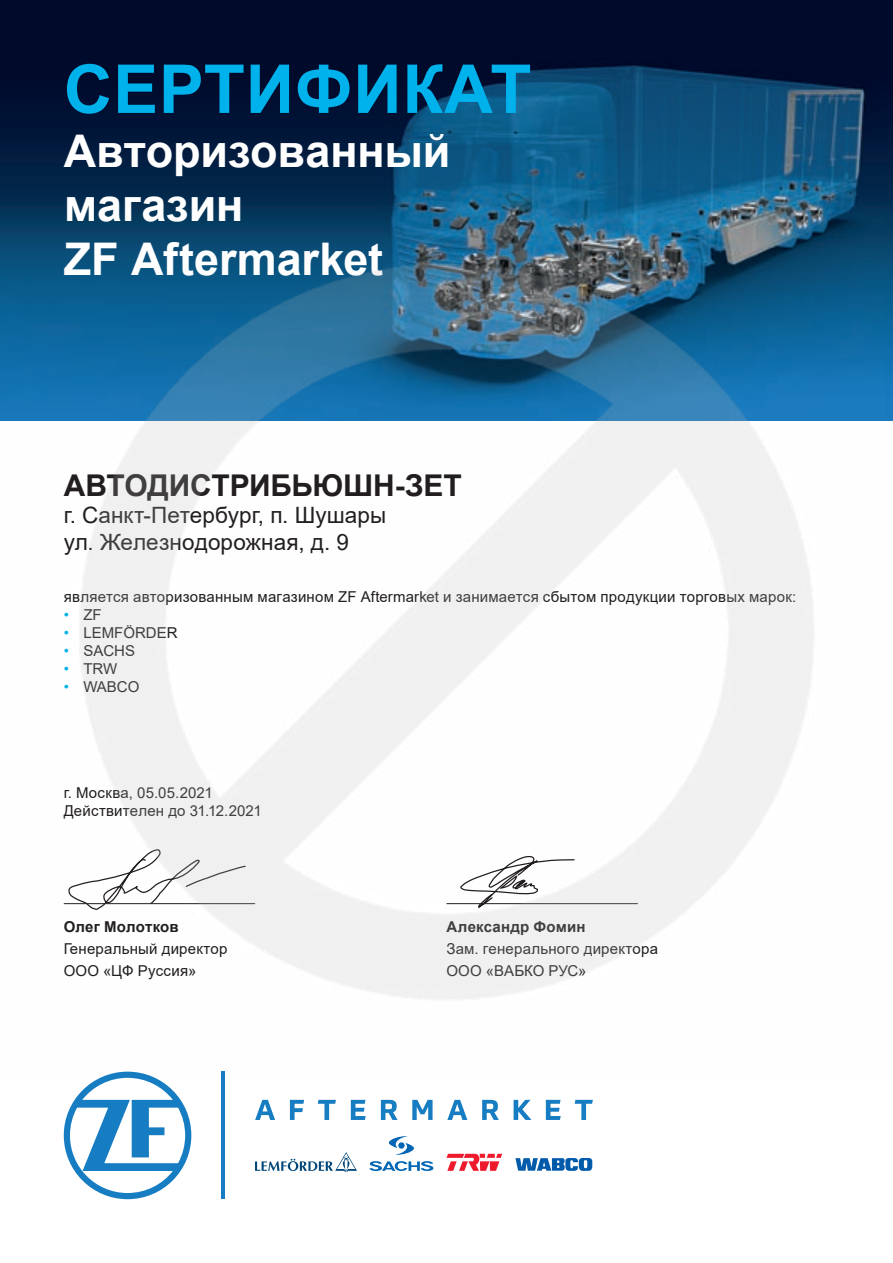
<style>
.page{position:relative;width:893px;height:1263px;background:#fff}
.page>*{position:absolute;margin:0;border:0;box-sizing:border-box;transform-origin:0 0}
.t1{font:700 67.5px "Arial";letter-spacing:.01em;color:#00b2eb}
.t2{font:700 45px/54px "Arial";color:#fff}
.t3{font:700 30px "Arial";letter-spacing:-.01em;color:#231f20}
.t4{font:22.5px/27px "Arial";letter-spacing:.005em;color:#231f20}
.t5{font:15px/22.2px "Arial";letter-spacing:.015em;color:#231f20}
.t6{font:700 15px "Arial";letter-spacing:.01em;color:#231f20}
.s1{color:#00b2eb}
</style>
<div class="page">
<img style="left:0;top:0;width:893px;height:185px">
<hr style="left:222px;top:1071px;width:3px;height:128px;background:#177dc2">
<svg style="left:255px;top:1100px;width:20px;height:20px"></svg>
<svg style="left:290px;top:1100px;width:14px;height:20px"></svg>
<svg style="left:318px;top:1100px;width:18px;height:20px"></svg>
<svg style="left:351px;top:1100px;width:15px;height:20px"></svg>
<svg style="left:381px;top:1100px;width:17px;height:20px"></svg>
<svg style="left:412px;top:1100px;width:21px;height:20px"></svg>
<svg style="left:447px;top:1100px;width:20px;height:20px"></svg>
<svg style="left:482px;top:1100px;width:17px;height:20px"></svg>
<svg style="left:514px;top:1100px;width:17px;height:20px"></svg>
<svg style="left:546px;top:1100px;width:15px;height:20px"></svg>
<svg style="left:575px;top:1100px;width:18px;height:20px"></svg>
<svg style="left:64px;top:1078px;width:127px;height:121px"></svg>
<svg style="left:446px;top:1154px;width:56px;height:17px"></svg>
<svg style="left:255px;top:1152px;width:102px;height:20px"></svg>
<svg style="left:369px;top:1161px;width:64px;height:10px"></svg>
<svg style="left:389px;top:1136px;width:25px;height:19px"></svg>
<svg style="left:515px;top:1158px;width:77px;height:13px"></svg>
<img style="left:799px;top:43px;width:51px;height:51px">
<img style="left:0;top:185px;width:893px;height:893px">
<h1 class="t1" style="left:64px;top:42px;width:469px">СЕРТИФИКАТ</h1>
<h2 class="t2" style="left:64px;top:125px;width:388px">Авторизованный магазин<br>ZF Aftermarket</h2>
<h3 class="t3" style="left:64px;top:464px;width:400px">АВТОДИСТРИБЬЮШН-ЗЕТ</h3>
<h3 class="t4" style="left:64px;top:501px;width:324px">г. Санкт-Петербург, п. Шушары ул. Железнодорожная, д. 9</h3>
<p class="t5" style="left:64px;top:585px;width:734px">является авторизованным магазином ZF Aftermarket и занимается сбытом продукции торговых марок:</p>
<p class="t5" style="left:64px;top:603px;width:39px"><span class="s1">•</span> ZF</p>
<p class="t5" style="left:64px;top:621px;width:115px"><span class="s1">•</span> LEMFÖRDER</p>
<p class="t5" style="left:64px;top:639px;width:73px"><span class="s1">•</span> SACHS</p>
<p class="t5" style="left:64px;top:657px;width:55px"><span class="s1">•</span> TRW</p>
<p class="t5" style="left:64px;top:675px;width:77px"><span class="s1">•</span> WABCO</p>
<p class="t5" style="left:64px;top:783px;width:200px;line-height:18px">г. Москва, 05.05.2021<br>Действителен до 31.12.2021</p>
<p class="t6" style="left:64px;top:916px;width:116px">Олег Молотков</p>
<p class="t5" style="left:64px;top:937px;width:165px">Генеральный директор<br>ООО «ЦФ Руссия»</p>
<p class="t6" style="left:446px;top:916px;width:141px">Александр Фомин</p>
<p class="t5" style="left:446px;top:937px;width:213px">Зам. генерального директора<br>ООО «ВАБКО РУС»</p>
</div>
